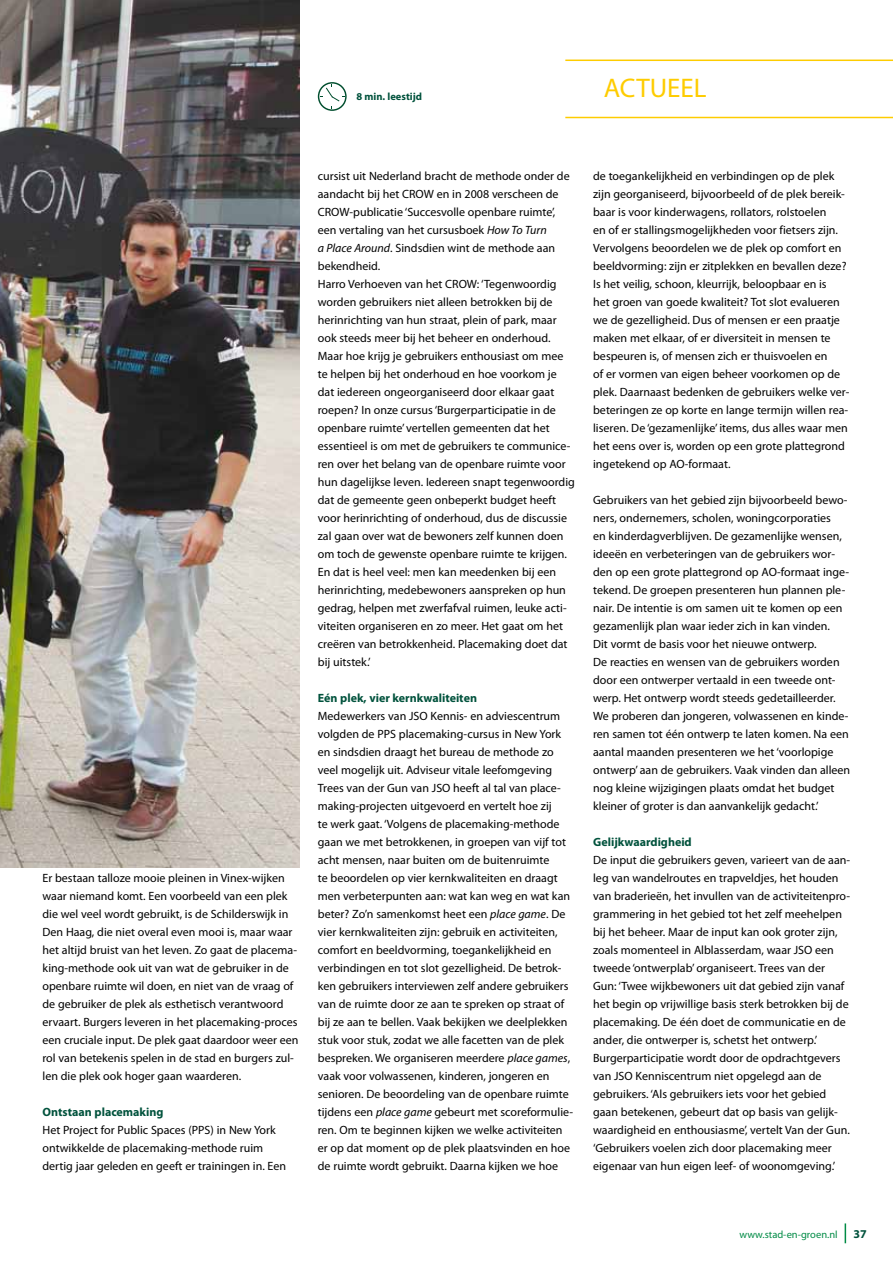
<style>
.page{position:relative;width:893px;height:1263px;background:#fff}
.page>*{position:absolute;margin:0;border:0;box-sizing:border-box;transform-origin:0 0}
.t1{font:27px "Myriad Pro";color:#fecc00}
.t2{font:12px/18px "Myriad Pro";color:#000}
.t3{font:700 12px "Myriad Pro";color:#00523c}
.t4{font:10.5px "Myriad Pro";color:#008b45}
.t5{font:700 10.5px "Myriad Pro";color:#00523c}
.s1{font-style:italic}
</style>
<div class="page">
<svg style="left:845px;top:1223px;width:1px;height:20px"></svg>
<hr style="left:565px;top:117px;width:328px;height:1px;background:#fecc00">
<hr style="left:565px;top:60px;width:328px;height:1px;background:#fecc00">
<svg style="left:318px;top:82px;width:29px;height:29px"></svg>
<img style="left:0;top:0;width:300px;height:867px">
<p class="t5" style="left:357px;top:90px;width:67px">8 min. leestijd</p>
<h1 class="t1" style="left:604px;top:71px;width:104px">ACTUEEL</h1>
<p class="t2" style="left:43px;top:869px;width:258px">Er bestaan talloze mooie pleinen in Vinex-wijken waar niemand komt. Een voorbeeld van een plek die wel veel wordt gebruikt, is de Schilderswijk in Den Haag, die niet overal even mooi is, maar waar het altijd bruist van het leven. Zo gaat de placema&shy;king-methode ook uit van wat de gebruiker in de openbare ruimte wil doen, en niet van de vraag of de gebruiker de plek als esthetisch verantwoord ervaart. Burgers leveren in het placemaking-proces een cruciale input. De plek gaat daardoor weer een rol van betekenis spelen in de stad en burgers zul&shy;len die plek ook hoger gaan waarderen.</p>
<p class="t3" style="left:43px;top:1104px;width:123px">Ontstaan placemaking</p>
<p class="t2" style="left:43px;top:1121px;width:245px">Het Project for Public Spaces (PPS) in New York ontwikkelde de placemaking-methode ruim dertig jaar geleden en geeft er trainingen in. Een</p>
<p class="t2" style="left:318px;top:167px;width:259px">cursist uit Nederland bracht de methode onder de aandacht bij het CROW en in 2008 verscheen de CROW-publicatie ‘Succesvolle openbare ruimte’, een vertaling van het cursusboek <span class="s1">How To Turn<br>a Place Around</span>. Sindsdien wint de methode aan bekendheid.<br>Harro Verhoeven van het CROW: ‘Tegenwoordig worden gebruikers niet alleen betrokken bij de herinrichting van hun straat, plein of park, maar ook steeds meer bij het beheer en onderhoud.<br>Maar hoe krijg je gebruikers enthousiast om mee te helpen bij het onderhoud en hoe voorkom je dat iedereen ongeorganiseerd door elkaar gaat roepen? In onze cursus ‘Burgerparticipatie in de openbare ruimte’ vertellen gemeenten dat het essentieel is om met de gebruikers te communice&shy;ren over het belang van de openbare ruimte voor hun dagelijkse leven. Iedereen snapt tegenwoordig dat de gemeente geen onbeperkt budget heeft voor herinrichting of onderhoud, dus de discussie zal gaan over wat de bewoners zelf kunnen doen om toch de gewenste openbare ruimte te krijgen.<br>En dat is heel veel: men kan meedenken bij een herinrichting, medebewoners aanspreken op hun gedrag, helpen met zwerfafval ruimen, leuke acti&shy;viteiten organiseren en zo meer. Het gaat om het creëren van betrokkenheid. Placemaking doet dat bij uitstek.’</p>
<p class="t3" style="left:318px;top:690px;width:161px">Eén plek, vier kernkwaliteiten</p>
<p class="t2" style="left:318px;top:707px;width:257px">Medewerkers van JSO Kennis- en adviescentrum volgden de PPS placemaking-cursus in New York en sindsdien draagt het bureau de methode zo veel mogelijk uit. Adviseur vitale leefomgeving Trees van der Gun van JSO heeft al tal van place&shy;making-projecten uitgevoerd en vertelt hoe zij<br>te werk gaat. ‘Volgens de placemaking-methode gaan we met betrokkenen, in groepen van vijf tot acht mensen, naar buiten om de buitenruimte<br>te beoordelen op vier kernkwaliteiten en draagt men verbeterpunten aan: wat kan weg en wat kan beter? Zo’n samenkomst heet een <span class="s1">place game</span>. De vier kernkwaliteiten zijn: gebruik en activiteiten, comfort en beeldvorming, toegankelijkheid en verbindingen en tot slot gezelligheid. De betrok&shy;ken gebruikers interviewen zelf andere gebruikers van de ruimte door ze aan te spreken op straat of bij ze aan te bellen. Vaak bekijken we deelplekken stuk voor stuk, zodat we alle facetten van de plek bespreken. We organiseren meerdere <span class="s1">place games</span>, vaak voor volwassenen, kinderen, jongeren en senioren. De beoordeling van de openbare ruimte tijdens een <span class="s1">place game</span> gebeurt met scoreformulie&shy;ren. Om te beginnen kijken we welke activiteiten er op dat moment op de plek plaatsvinden en hoe de ruimte wordt gebruikt. Daarna kijken we hoe</p>
<p class="t2" style="left:593px;top:167px;width:258px">de toegankelijkheid en verbindingen op de plek zijn georganiseerd, bijvoorbeeld of de plek bereik&shy;baar is voor kinderwagens, rollators, rolstoelen<br>en of er stallingsmogelijkheden voor fietsers zijn.<br>Vervolgens beoordelen we de plek op comfort en beeldvorming: zijn er zitplekken en bevallen deze?<br>Is het veilig, schoon, kleurrijk, beloopbaar en is<br>het groen van goede kwaliteit? Tot slot evalueren we de gezelligheid. Dus of mensen er een praatje maken met elkaar, of er diversiteit in mensen te bespeuren is, of mensen zich er thuisvoelen en<br>of er vormen van eigen beheer voorkomen op de plek. Daarnaast bedenken de gebruikers welke ver&shy;beteringen ze op korte en lange termijn willen rea&shy;liseren. De ‘gezamenlijke’ items, dus alles waar men het eens over is, worden op een grote plattegrond ingetekend op AO-formaat.</p>
<p class="t2" style="left:593px;top:491px;width:259px">Gebruikers van het gebied zijn bijvoorbeeld bewo&shy;ners, ondernemers, scholen, woningcorporaties<br>en kinderdagverblijven. De gezamenlijke wensen, ideeën en verbeteringen van de gebruikers wor&shy;den op een grote plattegrond op AO-formaat inge&shy;tekend. De groepen presenteren hun plannen ple&shy;nair. De intentie is om samen uit te komen op een gezamenlijk plan waar ieder zich in kan vinden.<br>Dit vormt de basis voor het nieuwe ontwerp.<br>De reacties en wensen van de gebruikers worden door een ontwerper vertaald in een tweede ont&shy;werp. Het ontwerp wordt steeds gedetailleerder.<br>We proberen dan jongeren, volwassenen en kinde&shy;ren samen tot één ontwerp te laten komen. Na een aantal maanden presenteren we het ‘voorlopige ontwerp’ aan de gebruikers. Vaak vinden dan alleen nog kleine wijzigingen plaats omdat het budget kleiner of groter is dan aanvankelijk gedacht.’</p>
<p class="t3" style="left:593px;top:834px;width:100px">Gelijkwaardigheid</p>
<p class="t2" style="left:593px;top:851px;width:258px">De input die gebruikers geven, varieert van de aan&shy;leg van wandelroutes en trapveldjes, het houden van braderieën, het invullen van de activiteitenpro&shy;grammering in het gebied tot het zelf meehelpen bij het beheer. Maar de input kan ook groter zijn, zoals momenteel in Alblasserdam, waar JSO een tweede ‘ontwerplab’ organiseert. Trees van der Gun: ‘Twee wijkbewoners uit dat gebied zijn vanaf het begin op vrijwillige basis sterk betrokken bij de placemaking. De één doet de communicatie en de ander, die ontwerper is, schetst het ontwerp.’ Burgerparticipatie wordt door de opdrachtgevers van JSO Kenniscentrum niet opgelegd aan de gebruikers. ‘Als gebruikers iets voor het gebied gaan betekenen, gebeurt dat op basis van gelijk&shy;waardigheid en enthousiasme’, vertelt Van der Gun. ‘Gebruikers voelen zich door placemaking meer eigenaar van hun eigen leef- of woonomgeving.’</p>
<p class="t4" style="left:739px;top:1228px;width:100px">www.stad-en-groen.nl</p>
<p class="t3" style="left:853px;top:1226px;width:15px">37</p>
</div>
